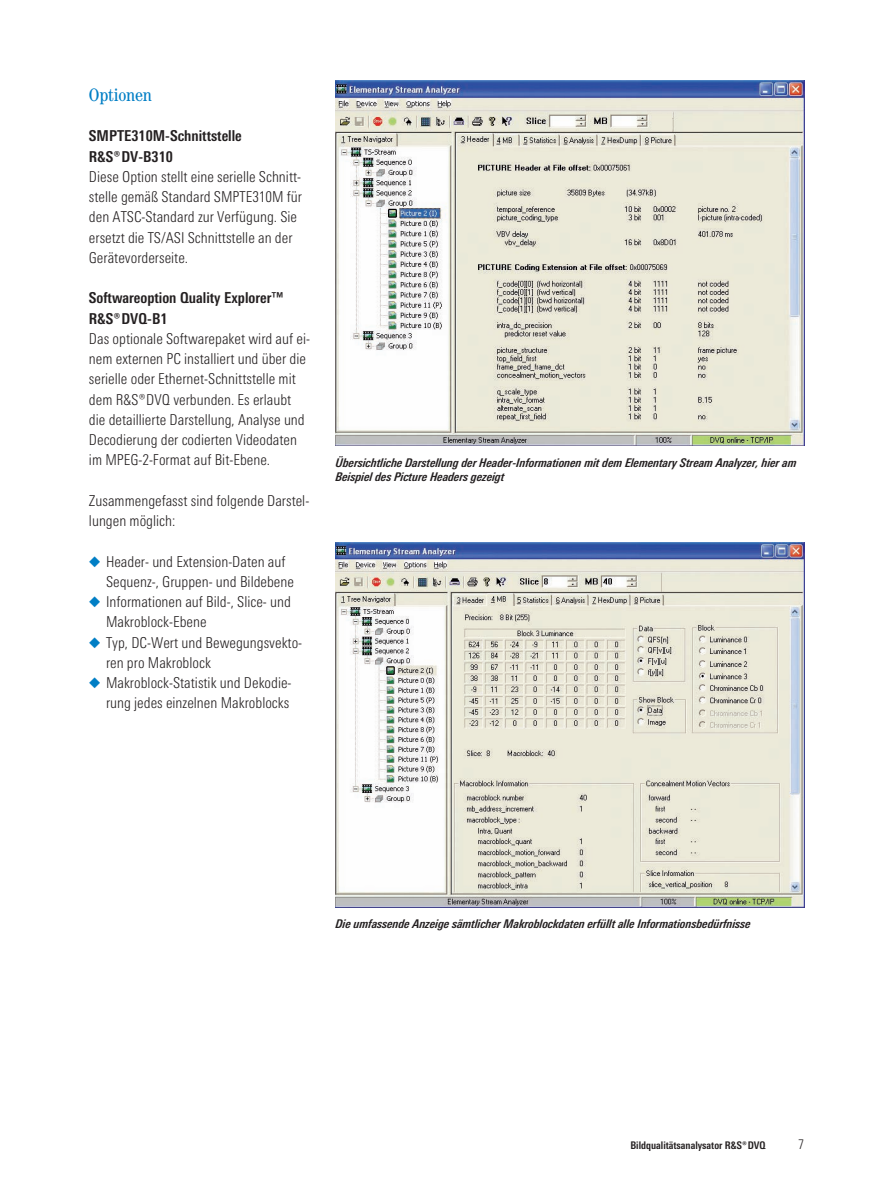
<style>
.page{position:relative;width:893px;height:1190px;background:#fff}
.page>*{position:absolute;margin:0;border:0;box-sizing:border-box;transform-origin:0 0}
.t1{font:condensed 18px "Century";letter-spacing:-.01em;color:#007ec5}
.t2{font:300 15px/20.2px "RS Univers Cond";color:#231f20}
.t3{font:700 15px/20.2px "RS Univers Cond";color:#231f20}
.t4{font:italic 700 12px/14px "RS Univers Cond";color:#231f20}
.t5{font:700 10.5px "RS Univers Cond";color:#231f20}
.s1{color:#007ec5}
</style>
<div class="page">
<img style="left:336px;top:81px;width:467px;height:364px">
<img style="left:336px;top:542px;width:467px;height:365px">
<p class="t1" style="left:89px;top:84px;width:64px">Optionen</p>
<p class="t3" style="left:89px;top:126px;width:154px">SMPTE310M-Schnittstelle ¸DV-B310</p>
<p class="t2" style="left:89px;top:166px;width:214px">Diese Option stellt eine serielle Schnitt&shy;stelle gemäß Standard SMPTE310M für den ATSC-Standard zur Verfügung. Sie ersetzt die TS/ASI Schnittstelle an der Gerätevorderseite.</p>
<p class="t3" style="left:89px;top:288px;width:196px">Softwareoption Quality Explorer™ ¸DVQ-B1</p>
<p class="t2" style="left:89px;top:328px;width:222px">Das optionale Softwarepaket wird auf ei&shy;nem externen PC installiert und über die serielle oder Ethernet-Schnittstelle mit dem ¸DVQ verbunden. Es erlaubt die detaillierte Darstellung, Analyse und Decodierung der codierten Videodaten im MPEG-2-Format auf Bit-Ebene.</p>
<p class="t2" style="left:89px;top:490px;width:222px">Zusammengefasst sind folgende Darstel&shy;lungen möglich:</p>
<p class="t2" style="left:106px;top:551px;width:189px;text-indent:-17px"><span class="s1">◆</span> Header- und Extension-Daten auf<br>Sequenz-, Gruppen- und Bildebene</p>
<p class="t2" style="left:106px;top:592px;width:186px;text-indent:-17px"><span class="s1">◆</span> Informationen auf Bild-, Slice- und<br>Makroblock-Ebene</p>
<p class="t2" style="left:106px;top:632px;width:198px;text-indent:-17px"><span class="s1">◆</span> Typ, DC-Wert und Bewegungsvekto&shy;ren pro Makroblock</p>
<p class="t2" style="left:89px;top:673px;width:204px;text-align:right"><span class="s1">◆</span> Makroblock-Statistik und Dekodie&shy;rung jedes einzelnen Makroblocks</p>
<p class="t4" style="left:336px;top:455px;width:462px">Übersichtliche Darstellung der Header-Informationen mit dem Elementary Stream Analyzer, hier am<br>Beispiel des Picture Headers gezeigt</p>
<p class="t4" style="left:336px;top:916px;width:416px">Die umfassende Anzeige sämtlicher Makroblockdaten erfüllt alle Informationsbedürfnisse</p>
<p class="t5" style="left:630px;top:1139px;width:137px">Bildqualitätsanalysator ¸DVQ</p>
</div>
